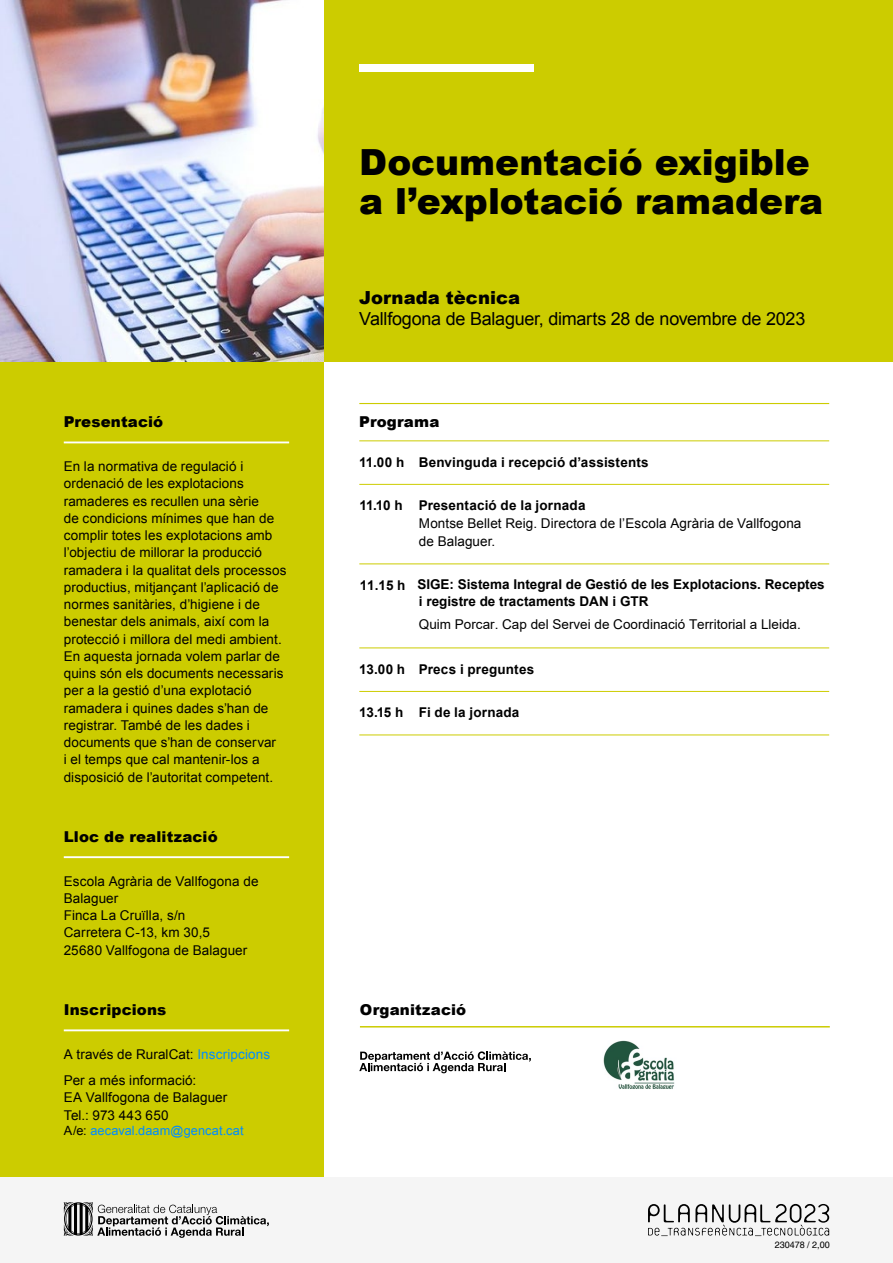
<style>
.page{position:relative;width:893px;height:1263px;background:#fff}
.page>*{position:absolute;margin:0;border:0;box-sizing:border-box;transform-origin:0 0}
.t1{font:900 36px/39px "Arial";color:#000}
.t2{font:18px "Arial";letter-spacing:-.015em;color:#000}
.t3{font:900 18px "Arial";letter-spacing:.005em;color:#000}
.t4{font:900 15px "Arial";letter-spacing:.01em;color:#000}
.P4{font:13.5px/17.2px "Arial";letter-spacing:.005em;color:#000}
.P1{font:700 13.5px/17.4px "Arial";color:#000}
.P1-2{font:13.5px/18px "Arial";letter-spacing:.005em;color:#000}
.P4-2{font:12.75px "Arial";letter-spacing:.005em;color:#008cff}
.t5{font:9px "Helvetica";color:#000}
.s1{color:#008cff}
.s2{color:#000}
.s3{font-weight:700}
</style>
<div class="page">
<div style="left:0;top:361px;width:323px;height:817px;background:#cc0"></div>
<div style="left:323px;top:0;width:570px;height:361px;background:#cc0"></div>
<div style="left:0;top:1178px;width:893px;height:85px;background:#f5f5f5"></div>
<svg style="left:64px;top:1202px;width:205px;height:36px"></svg>
<div style="left:359px;top:64px;width:175px;height:7px;background:#fff"></div>
<svg style="left:648px;top:1204px;width:181px;height:32px"></svg>
<hr style="left:359px;top:403px;width:470px;height:1px;background:#cc0">
<hr style="left:359px;top:440px;width:470px;height:1px;background:#cc0">
<hr style="left:359px;top:484px;width:470px;height:1px;background:#cc0">
<hr style="left:359px;top:563px;width:470px;height:1px;background:#cc0">
<hr style="left:359px;top:647px;width:470px;height:1px;background:#cc0">
<hr style="left:359px;top:691px;width:470px;height:1px;background:#cc0">
<hr style="left:359px;top:734px;width:470px;height:1px;background:#cc0">
<hr style="left:64px;top:441px;width:225px;height:2px;background:#fff">
<hr style="left:64px;top:856px;width:225px;height:2px;background:#fff">
<hr style="left:64px;top:1029px;width:225px;height:2px;background:#fff">
<img style="left:0;top:0;width:323px;height:361px">
<hr style="left:360px;top:1026px;width:470px;height:1px;background:#cc0">
<svg style="left:359px;top:1051px;width:172px;height:22px"></svg>
<img style="left:603px;top:1040px;width:72px;height:49px">
<h6 class="t4" style="left:64px;top:411px;width:101px">Presentació</h6>
<p class="P4" style="left:64px;top:458px;width:224px">En la normativa de regulació i ordenació de les explotacions ramaderes es recullen una sèrie<br>de condicions mínimes que han de complir totes les explotacions amb l’objectiu de millorar la producció ramadera i la qualitat dels processos productius, mitjançant l’aplicació de normes sanitàries, d’higiene i de benestar dels animals, així com la protecció i millora del medi ambient.</p>
<p class="P4" style="left:64px;top:647px;width:221px">En aquesta jornada volem parlar de quins són els documents necessaris per a la gestió d’una explotació ramadera i quines dades s’han de registrar. També de les dades i documents que s’han de conservar<br>i el temps que cal mantenir-los a disposició de l’autoritat competent.</p>
<h6 class="t4" style="left:64px;top:826px;width:155px">Lloc de realització</h6>
<p class="P4" style="left:64px;top:872px;width:196px">Escola Agrària de Vallfogona de<br>Balaguer</p>
<p class="P4" style="left:64px;top:907px;width:123px">Finca La Cruïlla, s/n</p>
<p class="P4" style="left:64px;top:924px;width:148px">Carretera C-13, km 30,5</p>
<p class="P4" style="left:64px;top:941px;width:185px">25680 Vallfogona de Balaguer</p>
<h6 class="t4" style="left:64px;top:999px;width:104px">Inscripcions</h6>
<p class="P4" style="left:64px;top:1046px;width:208px">A través de RuralCat: <span class="s1">Inscripcions</span></p>
<p class="P4" style="left:64px;top:1072px;width:134px">Per a més informació:</p>
<p class="P4" style="left:64px;top:1089px;width:165px">EA Vallfogona de Balaguer</p>
<p class="P4" style="left:64px;top:1106px;width:106px">Tel.: 973 443 650</p>
<p class="P4-2" style="left:64px;top:1122px;width:181px"><span class="s2">A/e:</span> aecaval.daam@gencat.cat</p>
<h1 class="t1" style="left:359px;top:141px;width:465px">Documentació exigible a l’explotació ramadera</h1>
<h2 class="t3" style="left:359px;top:285px;width:162px">Jornada tècnica</h2>
<h3 class="t2" style="left:359px;top:307px;width:448px">Vallfogona de Balaguer, dimarts 28 de novembre de 2023</h3>
<h4 class="t4" style="left:359px;top:411px;width:82px">Programa</h4>
<p class="P1" style="left:359px;top:453px;width:291px">11.00 h Benvinguda i recepció d’assistents</p>
<p class="P1-2" style="left:419px;top:496px;width:384px;text-indent:-59px"><span class="s3">11.10 h Presentació de la jornada<br></span>Montse Bellet Reig. Directora de l’Escola Agrària de Vallfogona de Balaguer.</p>
<p class="P1" style="left:419px;top:576px;width:407px;text-indent:-59px">11.15 h SIGE: Sistema Integral de Gestió de les Explotacions. Receptes i registre de tractaments DAN i GTR</p>
<p class="P4" style="left:419px;top:615px;width:383px">Quim Porcar. Cap del Servei de Coordinació Territorial a Lleida.</p>
<p class="P1" style="left:359px;top:660px;width:176px">13.00 h Precs i preguntes</p>
<p class="P1" style="left:359px;top:704px;width:162px">13.15 h Fi de la jornada</p>
<h5 class="t4" style="left:360px;top:999px;width:108px">Organització</h5>
<p class="t5" style="left:775px;top:1240px;width:57px">230478 / 2,00</p>
</div>
